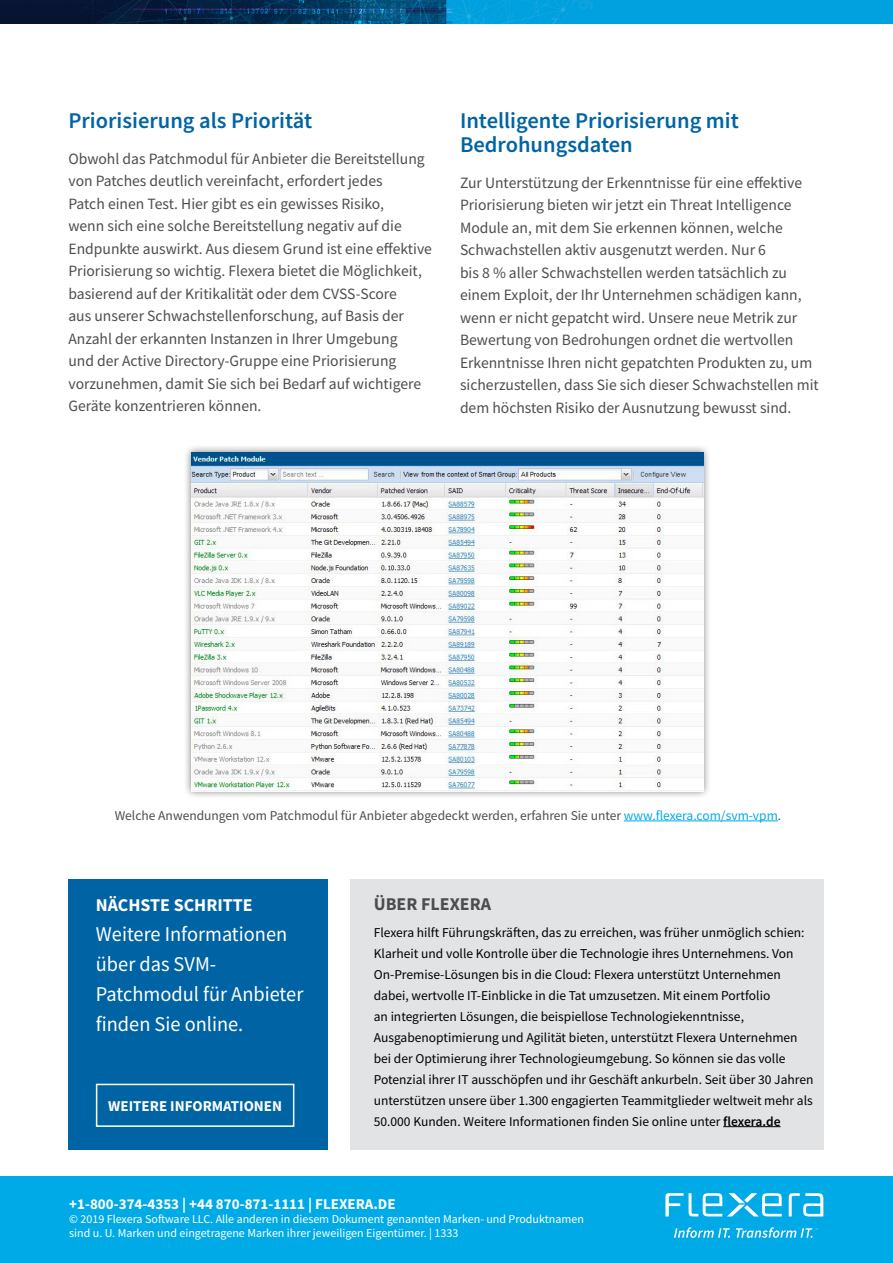
<style>
.page{position:relative;width:893px;height:1263px;background:#fff}
.page>*{position:absolute;margin:0;border:0;box-sizing:border-box;transform-origin:0 0}
.t1{font:600 22.5px/24px "Source Sans Pro";color:#0064a4}
.t2{font:21px/30px "Source Sans Pro";color:#fff}
.t3{font:700 18px "Source Sans Pro";color:#fff}
.t4{font:700 18px "Source Sans Pro";color:#4d4d4f}
.t5{font:15.75px/22.5px "Source Sans Pro";color:#4d4d4f}
.t6{font:700 15px "Source Sans Pro";color:#fff}
.t7{font:13.5px/21px "Source Sans Pro";color:#000}
.t8{font:13.5px "Source Sans Pro";color:#4d4d4f}
.t9{font:12px/14.4px "Source Sans Pro";color:#fff}
.s1{color:#00aae7}
.s2{font-weight:600}
</style>
<div class="page">
<img style="left:0;top:0;width:893px;height:24px">
<div style="left:0;top:1176px;width:893px;height:87px;background:#00aae7"></div>
<svg style="left:674px;top:1227px;width:56px;height:11px"></svg>
<svg style="left:736px;top:1227px;width:82px;height:11px"></svg>
<svg style="left:789px;top:1193px;width:34px;height:23px"></svg>
<svg style="left:665px;top:1193px;width:117px;height:23px"></svg>
<div style="left:69px;top:879px;width:259px;height:270px;background:#0064a4"></div>
<div style="left:350px;top:879px;width:474px;height:270px;background:#e2e3e4"></div>
<hr style="left:723px;top:1126px;width:58px;height:1px;background:#000">
<div style="left:96px;top:1084px;width:198px;height:43px;border:2px solid #fff"></div>
<div style="left:183px;top:444px;width:529px;height:355px;background:#000;opacity:.5"></div>
<img style="left:191px;top:452px;width:513px;height:339px">
<hr style="left:624px;top:820px;width:154px;height:1px;background:#00aae7">
<h1 class="t1" style="left:68px;top:108px;width:245px">Priorisierung als Priorität</h1>
<p class="t5" style="left:68px;top:147px;width:365px">Obwohl das Patchmodul für Anbieter die Bereitstellung von Patches deutlich vereinfacht, erfordert jedes<br>Patch einen Test. Hier gibt es ein gewisses Risiko,<br>wenn sich eine solche Bereitstellung negativ auf die Endpunkte auswirkt. Aus diesem Grund ist eine effektive Priorisierung so wichtig. Flexera bietet die Möglichkeit, basierend auf der Kritikalität oder dem CVSS-Score<br>aus unserer Schwachstellenforschung, auf Basis der Anzahl der erkannten Instanzen in Ihrer Umgebung<br>und der Active Directory-Gruppe eine Priorisierung vorzunehmen, damit Sie sich bei Bedarf auf wichtigere Geräte konzentrieren können.</p>
<h1 class="t1" style="left:460px;top:108px;width:280px">Intelligente Priorisierung mit<br>Bedrohungsdaten</h1>
<p class="t5" style="left:460px;top:171px;width:360px">Zur Unterstützung der Erkenntnisse für eine effektive Priorisierung bieten wir jetzt ein Threat Intelligence Module an, mit dem Sie erkennen können, welche Schwachstellen aktiv ausgenutzt werden. Nur 6<br>bis 8 % aller Schwachstellen werden tatsächlich zu einem Exploit, der Ihr Unternehmen schädigen kann, wenn er nicht gepatcht wird. Unsere neue Metrik zur Bewertung von Bedrohungen ordnet die wertvollen Erkenntnisse Ihren nicht gepatchten Produkten zu, um sicherzustellen, dass Sie sich dieser Schwachstellen mit dem höchsten Risiko der Ausnutzung bewusst sind.</p>
<p class="t8" style="left:115px;top:806px;width:668px">Welche Anwendungen vom Patchmodul für Anbieter abgedeckt werden, erfahren Sie unter <span class="s1">www.flexera.com/svm-vpm</span>.</p>
<p class="t3" style="left:96px;top:893px;width:158px">NÄCHSTE SCHRITTE</p>
<h2 class="t2" style="left:96px;top:919px;width:209px">Weitere Informationen über das SVM-<br>Patchmodul für Anbieter finden Sie online.</h2>
<p class="t6" style="left:108px;top:1096px;width:175px">WEITERE INFORMATIONEN</p>
<p class="t4" style="left:374px;top:892px;width:119px">ÜBER FLEXERA</p>
<p class="t7" style="left:374px;top:921px;width:441px">Flexera hilft Führungskräften, das zu erreichen, was früher unmöglich schien:<br>Klarheit und volle Kontrolle über die Technologie ihres Unternehmens. Von On-Premise-Lösungen bis in die Cloud: Flexera unterstützt Unternehmen dabei, wertvolle IT-Einblicke in die Tat umzusetzen. Mit einem Portfolio<br>an integrierten Lösungen, die beispiellose Technologiekenntnisse, Ausgabenoptimierung und Agilität bieten, unterstützt Flexera Unternehmen bei der Optimierung ihrer Technologieumgebung. So können sie das volle Potenzial ihrer IT ausschöpfen und ihr Geschäft ankurbeln. Seit über 30 Jahren unterstützen unsere über 1.300 engagierten Teammitglieder weltweit mehr als 50.000 Kunden. Weitere Informationen finden Sie online unter <span class="s2">flexera.de</span></p>
<p class="t6" style="left:69px;top:1193px;width:328px">+1-800-374-4353 | +44 870-871-1111 | FLEXERA.DE</p>
<p class="t9" style="left:69px;top:1212px;width:516px">© 2019 Flexera Software LLC. Alle anderen in diesem Dokument genannten Marken- und Produktnamen sind u. U. Marken und eingetragene Marken ihrer jeweiligen Eigentümer. | 1333</p>
</div>
